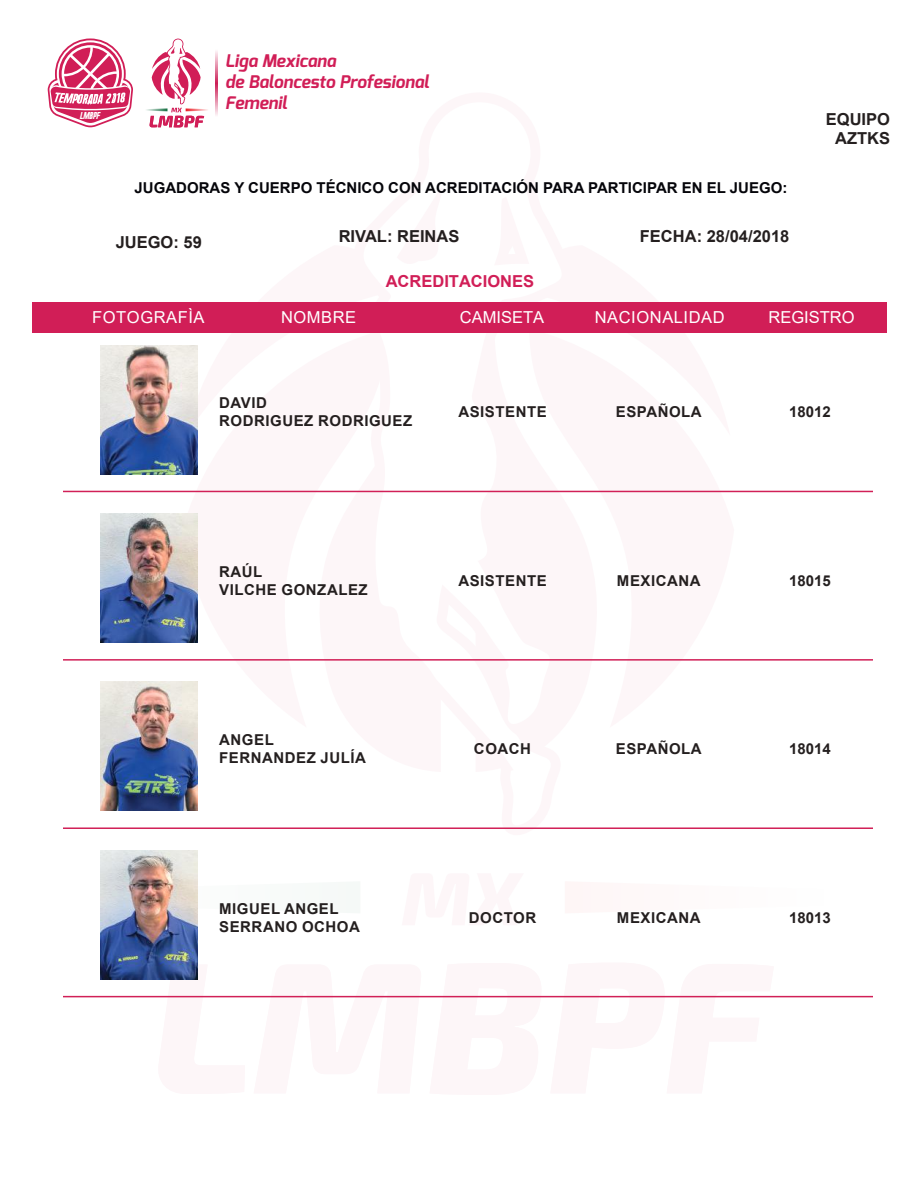
<style>
.page{position:relative;width:918px;height:1188px;background:#fff}
.page>*{position:absolute;margin:0;border:0;box-sizing:border-box;transform-origin:0 0}
.t1{font:italic 700 17.4px/20.9px "Exo";color:#d11e57}
.t2{font:700 16.5px/19.8px "Arial";color:#241f1f;text-align:center}
.t3{font:16.5px "Arial";letter-spacing:.035em;color:#fff}
.t4{font:16.5px "Arial";color:#fff}
.t5{font:700 16.5px "Arial";color:#d11e57}
.t6{font:700 15px/18px "Arial";letter-spacing:.035em;color:#241f1f}
.t7{font:700 15px "Arial";color:#05050a}
.t8{font:9.75px "Urae Nium";color:#fff}
</style>
<div class="page">
<svg style="left:146px;top:979px;width:639px;height:19px"></svg>
<svg style="left:361px;top:302px;width:203px;height:191px"></svg>
<div style="left:33px;top:303px;width:854px;height:30px;background:#d11e57"></div>
<svg style="left:146px;top:38px;width:62px;height:90px"></svg>
<svg style="left:215px;top:51px;width:2px;height:65px"></svg>
<svg style="left:48px;top:45px;width:85px;height:82px"></svg>
<img style="left:101px;top:345px;width:97px;height:129px">
<hr style="left:63px;top:491px;width:810px;height:1px;background:#d12057">
<img style="left:101px;top:513px;width:97px;height:129px">
<hr style="left:63px;top:659px;width:810px;height:2px;background:#d12057">
<img style="left:101px;top:682px;width:97px;height:129px">
<hr style="left:63px;top:827px;width:810px;height:2px;background:#d12057">
<img style="left:101px;top:850px;width:97px;height:129px">
<hr style="left:63px;top:996px;width:810px;height:1px;background:#d12057">
<p class="t1" style="left:225px;top:50px;width:205px">Liga Mexicana<br>de Baloncesto Profesional<br>Femenil</p>
<p class="t8" style="left:80px;top:112px;width:22px">lmbpf</p>
<p class="t2" style="left:826px;top:109px;width:66px">EQUIPO<br>AZTKS</p>
<p class="t7" style="left:135px;top:178px;width:654px">JUGADORAS Y CUERPO TÉCNICO CON ACREDITACIÓN PARA PARTICIPAR EN EL JUEGO:</p>
<p class="t2" style="left:116px;top:233px;width:88px">JUEGO: 59</p>
<p class="t2" style="left:339px;top:226px;width:122px">RIVAL: REINAS</p>
<p class="t2" style="left:640px;top:226px;width:151px">FECHA: 28/04/2018</p>
<p class="t5" style="left:386px;top:270px;width:150px">ACREDITACIONES</p>
<p class="t3" style="left:92px;top:306px;width:114px">FOTOGRAFÌA</p>
<p class="t3" style="left:281px;top:306px;width:77px">NOMBRE</p>
<p class="t4" style="left:460px;top:306px;width:86px">CAMISETA</p>
<p class="t4" style="left:769px;top:306px;width:88px">REGISTRO</p>
<p class="t3" style="left:595px;top:306px;width:131px">NACIONALIDAD</p>
<p class="t6" style="left:219px;top:394px;width:195px">DAVID<br>RODRIGUEZ RODRIGUEZ</p>
<p class="t6" style="left:458px;top:403px;width:90px">ASISTENTE</p>
<p class="t6" style="left:616px;top:403px;width:87px">ESPAÑOLA</p>
<p class="t6" style="left:789px;top:403px;width:43px">18012</p>
<p class="t6" style="left:219px;top:563px;width:150px">RAÚL<br>VILCHE GONZALEZ</p>
<p class="t6" style="left:458px;top:572px;width:90px">ASISTENTE</p>
<p class="t6" style="left:617px;top:572px;width:85px">MEXICANA</p>
<p class="t6" style="left:789px;top:572px;width:43px">18015</p>
<p class="t6" style="left:219px;top:731px;width:148px">ANGEL<br>FERNANDEZ JULÍA</p>
<p class="t6" style="left:474px;top:740px;width:59px">COACH</p>
<p class="t6" style="left:616px;top:740px;width:87px">ESPAÑOLA</p>
<p class="t6" style="left:789px;top:740px;width:43px">18014</p>
<p class="t6" style="left:219px;top:899px;width:142px">MIGUEL ANGEL<br>SERRANO OCHOA</p>
<p class="t6" style="left:469px;top:908px;width:69px">DOCTOR</p>
<p class="t6" style="left:617px;top:908px;width:85px">MEXICANA</p>
<p class="t6" style="left:789px;top:908px;width:43px">18013</p>
</div>
